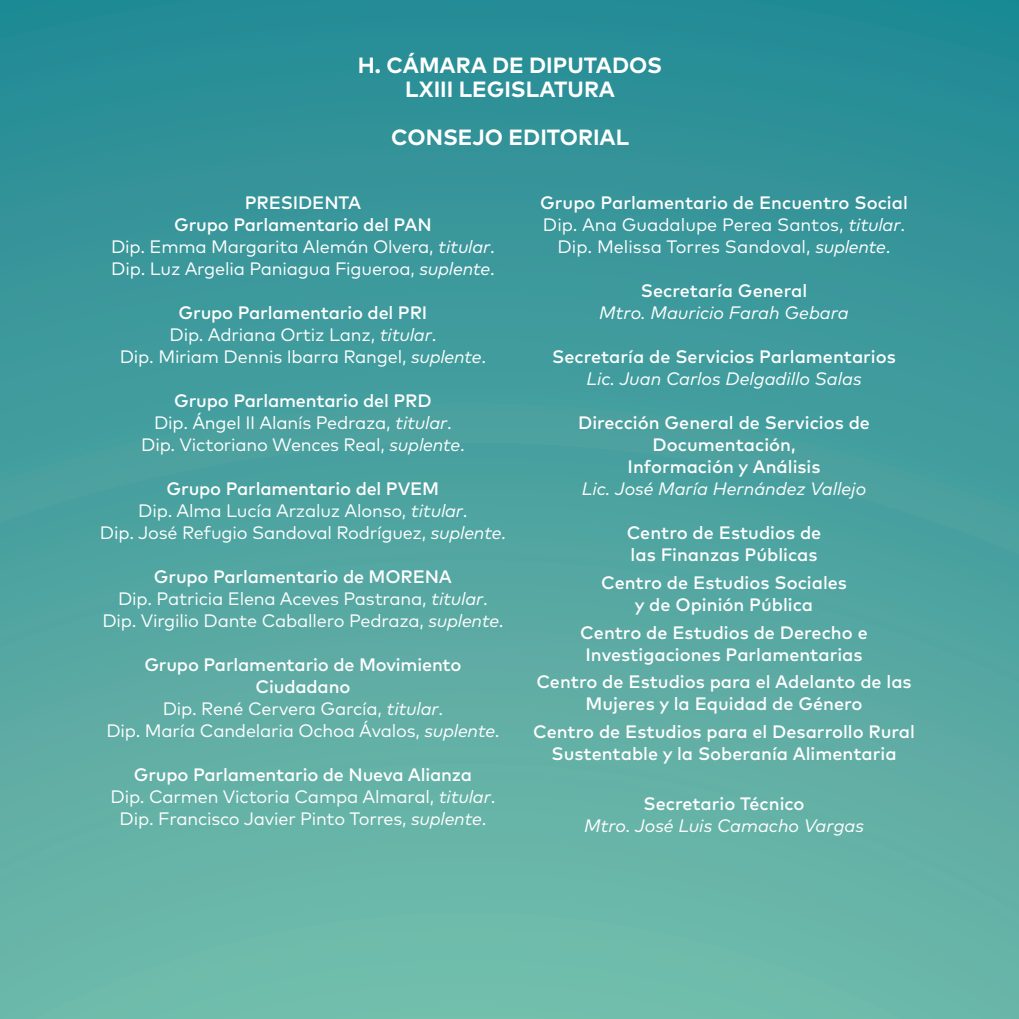
<style>
.page{position:relative;width:1019px;height:1019px;background:#fff}
.page>*{position:absolute;margin:0;border:0;box-sizing:border-box;transform-origin:0 0}
.TEXTOS{font:700 22px "FF Mark Pro";color:#fff}
.TEXTOS-2{font:500 18px/22px "FF Mark Pro";color:#fff;text-align:center}
.TEXTOS-3{font:18px "FF Mark Pro";letter-spacing:-.01em;color:#fff}
.TEXTOS-4{font:italic 18px "FF Mark Pro";color:#fff}
.s1{font-style:italic}
</style>
<div class="page">
<div style="left:0;top:0;width:1019px;height:1019px;background:linear-gradient(to bottom,#248a95,#74bcab)"></div>
<p class="TEXTOS" style="left:358px;top:48px;width:306px">H. CÁMARA DE DIPUTADOS</p>
<p class="TEXTOS" style="left:405px;top:72px;width:211px">LXIII LEGISLATURA</p>
<p class="TEXTOS" style="left:391px;top:120px;width:239px">CONSEJO EDITORIAL</p>
<p class="TEXTOS-2" style="left:245px;top:190px;width:118px">PRESIDENTA</p>
<p class="TEXTOS-2" style="left:174px;top:212px;width:259px">Grupo Parlamentario del PAN</p>
<p class="TEXTOS-3" style="left:111px;top:233px;width:385px">Dip. Emma Margarita Alemán Olvera, <span class="s1">titular</span>.</p>
<p class="TEXTOS-3" style="left:111px;top:255px;width:385px">Dip. Luz Argelia Paniagua Figueroa, <span class="s1">suplente</span>.</p>
<p class="TEXTOS-2" style="left:179px;top:300px;width:250px">Grupo Parlamentario del PRI</p>
<p class="TEXTOS-3" style="left:170px;top:321px;width:268px">Dip. Adriana Ortiz Lanz, <span class="s1">titular</span>.</p>
<p class="TEXTOS-3" style="left:120px;top:343px;width:368px">Dip. Miriam Dennis Ibarra Rangel, <span class="s1">suplente</span>.</p>
<p class="TEXTOS-2" style="left:174px;top:388px;width:259px">Grupo Parlamentario del PRD</p>
<p class="TEXTOS-3" style="left:154px;top:409px;width:299px">Dip. Ángel II Alanís Pedraza, <span class="s1">titular</span>.</p>
<p class="TEXTOS-3" style="left:141px;top:431px;width:325px">Dip. Victoriano Wences Real, <span class="s1">suplente</span>.</p>
<p class="TEXTOS-2" style="left:167px;top:476px;width:274px">Grupo Parlamentario del PVEM</p>
<p class="TEXTOS-3" style="left:138px;top:497px;width:331px">Dip. Alma Lucía Arzaluz Alonso, <span class="s1">titular</span>.</p>
<p class="TEXTOS-3" style="left:100px;top:519px;width:407px">Dip. José Refugio Sandoval Rodríguez, <span class="s1">suplente</span>.</p>
<p class="TEXTOS-2" style="left:154px;top:564px;width:299px">Grupo Parlamentario de MORENA</p>
<p class="TEXTOS-3" style="left:118px;top:585px;width:371px">Dip. Patricia Elena Aceves Pastrana, <span class="s1">titular</span>.</p>
<p class="TEXTOS-3" style="left:102px;top:607px;width:403px">Dip. Virgilio Dante Caballero Pedraza, <span class="s1">suplente</span>.</p>
<p class="TEXTOS-2" style="left:144px;top:652px;width:319px">Grupo Parlamentario de Movimiento<br>Ciudadano</p>
<p class="TEXTOS-3" style="left:163px;top:695px;width:282px">Dip. René Cervera García, <span class="s1">titular</span>.</p>
<p class="TEXTOS-3" style="left:106px;top:717px;width:395px">Dip. María Candelaria Ochoa Ávalos, <span class="s1">suplente</span>.</p>
<p class="TEXTOS-2" style="left:134px;top:762px;width:340px">Grupo Parlamentario de Nueva Alianza</p>
<p class="TEXTOS-3" style="left:111px;top:783px;width:386px">Dip. Carmen Victoria Campa Almaral, <span class="s1">titular</span>.</p>
<p class="TEXTOS-3" style="left:120px;top:805px;width:368px">Dip. Francisco Javier Pinto Torres, <span class="s1">suplente</span>.</p>
<p class="TEXTOS-2" style="left:540px;top:190px;width:369px">Grupo Parlamentario de Encuentro Social</p>
<p class="TEXTOS-3" style="left:543px;top:211px;width:364px">Dip. Ana Guadalupe Perea Santos, <span class="s1">titular</span>.</p>
<p class="TEXTOS-3" style="left:557px;top:233px;width:334px">Dip. Melissa Torres Sandoval, <span class="s1">suplente</span>.</p>
<p class="TEXTOS-2" style="left:641px;top:278px;width:168px">Secretaría General</p>
<p class="TEXTOS-4" style="left:599px;top:299px;width:251px">Mtro. Mauricio Farah Gebara</p>
<p class="TEXTOS-2" style="left:552px;top:344px;width:345px">Secretaría de Servicios Parlamentarios</p>
<p class="TEXTOS-4" style="left:586px;top:365px;width:277px">Lic. Juan Carlos Delgadillo Salas</p>
<p class="TEXTOS-2" style="left:578px;top:410px;width:293px">Dirección General de Servicios de<br>Documentación,</p>
<p class="TEXTOS-2" style="left:627px;top:454px;width:194px">Información y Análisis</p>
<p class="TEXTOS-4" style="left:582px;top:475px;width:286px">Lic. José María Hernández Vallejo</p>
<p class="TEXTOS-2" style="left:627px;top:520px;width:196px;text-align:left">Centro de Estudios de las Finanzas Públicas</p>
<p class="TEXTOS-2" style="left:601px;top:570px;width:247px">Centro de Estudios Sociales y de Opinión Pública</p>
<p class="TEXTOS-2" style="left:580px;top:620px;width:289px;text-align:left">Centro de Estudios de Derecho e<br>Investigaciones Parlamentarias</p>
<p class="TEXTOS-2" style="left:536px;top:669px;width:377px">Centro de Estudios para el Adelanto de las<br>Mujeres y la Equidad de Género</p>
<p class="TEXTOS-2" style="left:533px;top:719px;width:383px">Centro de Estudios para el Desarrollo Rural<br>Sustentable y la Soberanía Alimentaria</p>
<p class="TEXTOS-2" style="left:643px;top:791px;width:163px">Secretario Técnico</p>
<p class="TEXTOS-4" style="left:584px;top:812px;width:281px">Mtro. José Luis Camacho Vargas</p>
</div>
